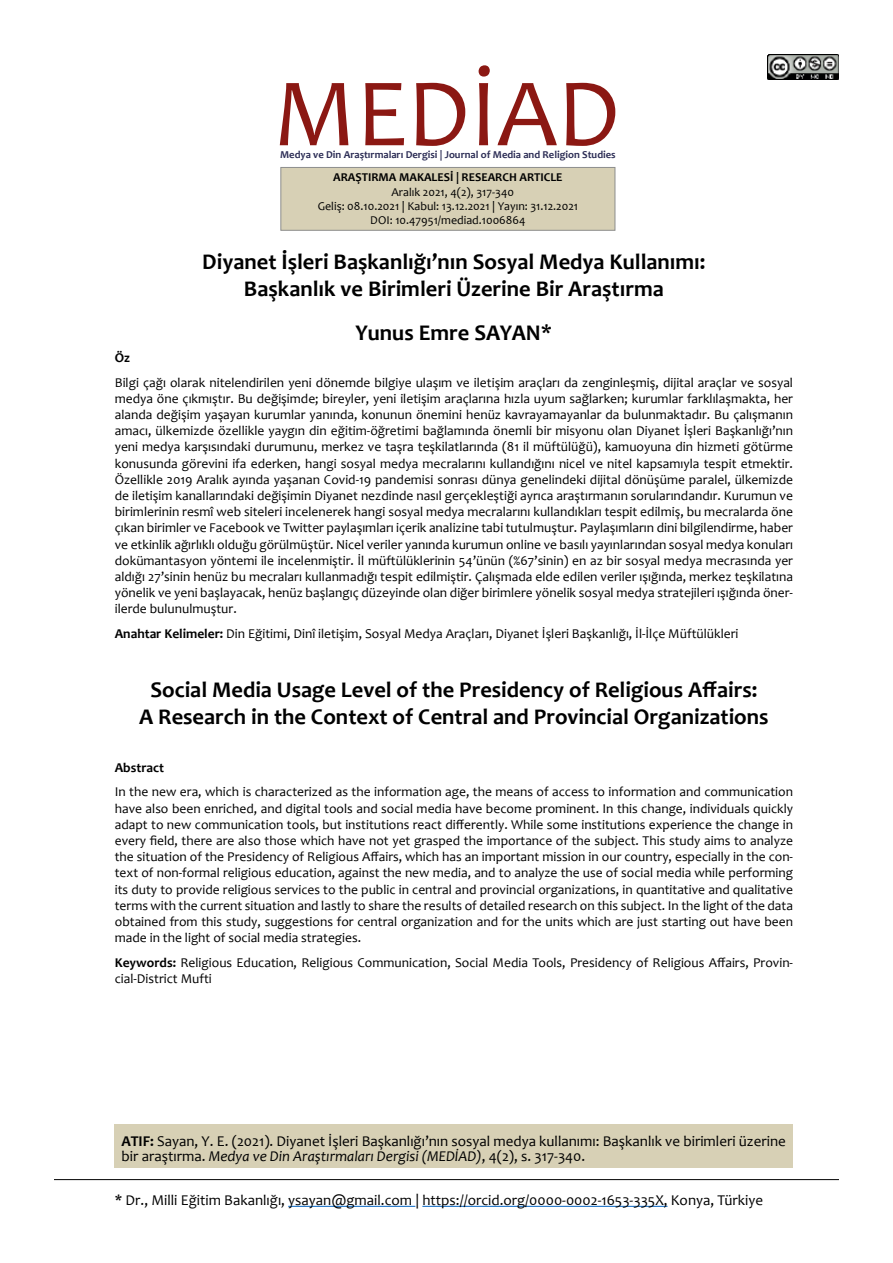
<style>
.page{position:relative;width:893px;height:1263px;background:#fff}
.page>*{position:absolute;margin:0;border:0;box-sizing:border-box;transform-origin:0 0}
.t1{font:97.8px "Candara";color:#8b1813}
.t2{font:700 22.5px/27px "Candara";color:#000;text-align:center}
.t3{font:15px/15px "Candara";color:#000}
.t4{font:13.5px/16.2px "Candara";color:#000;text-align:justify}
.t5{font:700 13.5px "Candara";color:#000}
.t6{font:12px "Candara";color:#000}
.t7{font:700 12px "Candara";color:#000}
.t8{font:700 10.65px "Candara";color:#2c2d55}
.s1{font-weight:700}
.s2{font-style:italic}
</style>
<div class="page">
<div style="left:281px;top:167px;width:334px;height:63px;background:#d7d0b5;border:1px solid #8d8e8d"></div>
<div style="left:115px;top:1125px;width:678px;height:43px;background:#d7d0b5"></div>
<hr style="left:54px;top:1179px;width:785px;height:1px;background:#000">
<hr style="left:288px;top:1206px;width:127px;height:1px;background:#0563c1">
<hr style="left:422px;top:1206px;width:245px;height:1px;background:#0563c1">
<img style="left:767px;top:54px;width:72px;height:25px">
<h1 class="t1" style="left:273px;top:52px;width:349px">MEDİAD</h1>
<p class="t8" style="left:280px;top:148px;width:337px">Medya ve Din Araştırmaları Dergisi | Journal of Media and Religion Studies</p>
<p class="t7" style="left:333px;top:169px;width:231px">ARAŞTIRMA MAKALESİ | RESEARCH ARTICLE</p>
<p class="t6" style="left:392px;top:184px;width:124px">Aralık 2021, 4(2), 317-340</p>
<p class="t6" style="left:318px;top:198px;width:262px">Geliş: 08.10.2021 | Kabul: 13.12.2021 | Yayın: 31.12.2021</p>
<p class="t6" style="left:370px;top:213px;width:157px">DOI: 10.47951/mediad.1006864</p>
<h2 class="t2" style="left:202px;top:248px;width:505px">Diyanet İşleri Başkanlığı’nın Sosyal Medya Kullanımı:<br>Başkanlık ve Birimleri Üzerine Bir Araştırma</h2>
<h2 class="t2" style="left:356px;top:319px;width:198px">Yunus Emre SAYAN*</h2>
<p class="t5" style="left:115px;top:349px;width:17px">Öz</p>
<p class="t4" style="left:115px;top:374px;width:680px">Bilgi çağı olarak nitelendirilen yeni dönemde bilgiye ulaşım ve iletişim araçları da zenginleşmiş, dijital araçlar ve sosyal medya öne çıkmıştır. Bu değişimde; bireyler, yeni iletişim araçlarına hızla uyum sağlarken; kurumlar farklılaşmakta, her alanda değişim yaşayan kurumlar yanında, konunun önemini henüz kavrayamayanlar da bulunmaktadır. Bu çalışmanın amacı, ülkemizde özellikle yaygın din eğitim-öğretimi bağlamında önemli bir misyonu olan Diyanet İşleri Başkanlığı’nın yeni medya karşısındaki durumunu, merkez ve taşra teşkilatlarında (81 il müftülüğü), kamuoyuna din hizmeti götürme konusunda görevini ifa ederken, hangi sosyal medya mecralarını kullandığını nicel ve nitel kapsamıyla tespit etmektir.<br>Özellikle 2019 Aralık ayında yaşanan Covid-19 pandemisi sonrası dünya genelindeki dijital dönüşüme paralel, ülkemizde de iletişim kanallarındaki değişimin Diyanet nezdinde nasıl gerçekleştiği ayrıca araştırmanın sorularındandır. Kurumun ve birimlerinin resmî web siteleri incelenerek hangi sosyal medya mecralarını kullandıkları tespit edilmiş, bu mecralarda öne çıkan birimler ve Facebook ve Twitter paylaşımları içerik analizine tabi tutulmuştur. Paylaşımların dini bilgilendirme, haber ve etkinlik ağırlıklı olduğu görülmüştür. Nicel veriler yanında kurumun online ve basılı yayınlarından sosyal medya konuları dokümantasyon yöntemi ile incelenmiştir. İl müftülüklerinin 54’ünün (%67’sinin) en az bir sosyal medya mecrasında yer aldığı 27’sinin henüz bu mecraları kullanmadığı tespit edilmiştir. Çalışmada elde edilen veriler ışığında, merkez teşkilatına yönelik ve yeni başlayacak, henüz başlangıç düzeyinde olan diğer birimlere yönelik sosyal medya stratejileri ışığında öner&shy;ilerde bulunulmuştur.</p>
<p class="t4" style="left:115px;top:625px;width:625px"><span class="s1">Anahtar Kelimeler:</span> Din Eğitimi, Dinî iletişim, Sosyal Medya Araçları, Diyanet İşleri Başkanlığı, İl-İlçe Müftülükleri</p>
<h2 class="t2" style="left:139px;top:676px;width:631px">Social Media Usage Level of the Presidency of Religious Affairs:<br>A Research in the Context of Central and Provincial Organizations</h2>
<p class="t5" style="left:115px;top:759px;width:51px">Abstract</p>
<p class="t4" style="left:115px;top:784px;width:680px">In the new era, which is characterized as the information age, the means of access to information and communication have also been enriched, and digital tools and social media have become prominent. In this change, individuals quickly adapt to new communication tools, but institutions react differently. While some institutions experience the change in every field, there are also those which have not yet grasped the importance of the subject. This study aims to analyze the situation of the Presidency of Religious Affairs, which has an important mission in our country, especially in the con&shy;text of non-formal religious education, against the new media, and to analyze the use of social media while performing its duty to provide religious services to the public in central and provincial organizations, in quantitative and qualitative terms with the current situation and lastly to share the results of detailed research on this subject. In the light of the data obtained from this study, suggestions for central organization and for the units which are just starting out have been made in the light of social media strategies.</p>
<p class="t4" style="left:115px;top:954px;width:680px"><span class="s1">Keywords:</span> Religious Education, Religious Communication, Social Media Tools, Presidency of Religious Affairs, Provin&shy;cial-District Mufti</p>
<p class="t3" style="left:122px;top:1134px;width:666px"><span class="s1">ATIF:</span> Sayan, Y. E. (2021). Diyanet İşleri Başkanlığı’nın sosyal medya kullanımı: Başkanlık ve birimleri üzerine bir araştırma. <span class="s2">Medya ve Din Araştırmaları Dergisi (MEDİAD)</span>, 4(2), s. 317-340.</p>
<p class="t3" style="left:115px;top:1193px;width:650px">* Dr., Milli Eğitim Bakanlığı, ysayan@gmail.com | https://orcid.org/0000-0002-1653-335X, Konya, Türkiye</p>
</div>
